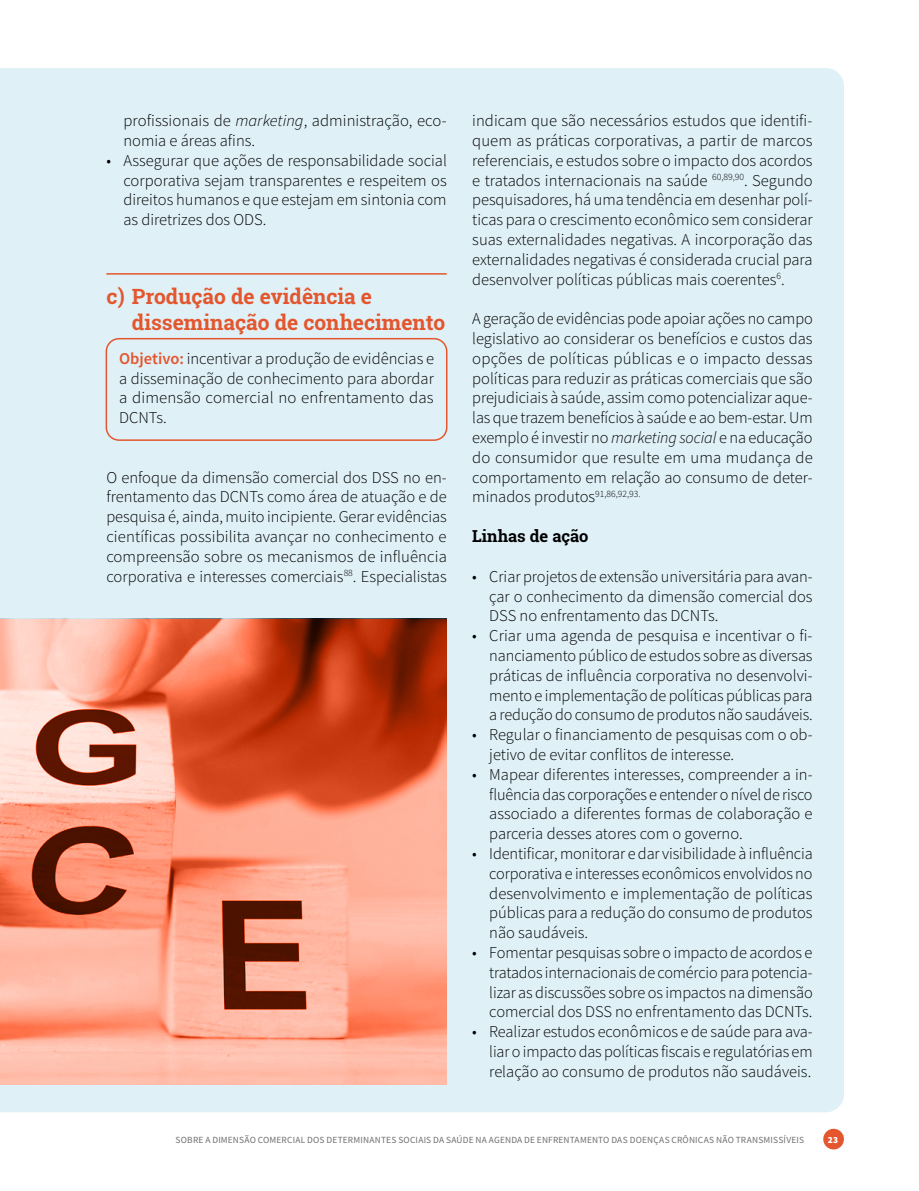
<style>
.page{position:relative;width:919px;height:1191px;background:#fff}
.page>*{position:absolute;margin:0;border:0;box-sizing:border-box;transform-origin:0 0}
.t1{font:700 21px/25.2px "Roboto Slab";color:#e4562d}
.t2{font:300 16.5px/19.8px "Source Sans Pro";color:#000;text-align:justify}
.t3{font:700 16.5px "Roboto Slab";color:#000}
.t4{font:9.3px "Source Sans Pro";letter-spacing:.02em;color:#706f6f}
.t5{font:900 9.3px "Source Sans Pro";color:#fff}
.s1{font-style:italic}
.s2{font-weight:600;color:#e4562d}
</style>
<div class="page">
<div style="left:0;top:68px;width:843px;height:1044px;background:#dff0f7"></div>
<img style="left:0;top:619px;width:446px;height:465px">
<hr style="left:106px;top:273px;width:340px;height:2px;background:#e4562d">
<div style="left:106px;top:338px;width:341px;height:103px;border:2px solid #e4562d;border-radius:13px"></div>
<div style="left:823px;top:1128px;width:20px;height:21px;background:#e4562d;border-radius:50%"></div>
<p class="t2" style="left:123px;top:111px;width:325px">profissionais de <span class="s1">marketing</span>, administração, eco&shy;nomia e áreas afins.</p>
<p class="t2" style="left:123px;top:150px;width:325px;text-indent:-17px">• Assegurar que ações de responsabilidade social corporativa sejam transparentes e respeitem os direitos humanos e que estejam em sintonia com as diretrizes dos ODS.</p>
<p class="t1" style="left:132px;top:284px;width:315px;text-indent:-26px">c) Produção de evidência e disseminação de conhecimento</p>
<p class="t2" style="left:119px;top:348px;width:316px"><span class="s2">Objetivo:</span> incentivar a produção de evidências e a disseminação de conhecimento para abordar a dimensão comercial no enfrentamento das DCNTs.</p>
<p class="t2" style="left:106px;top:467px;width:342px">O enfoque da dimensão comercial dos DSS no en&shy;frentamento das DCNTs como área de atuação e de pesquisa é, ainda, muito incipiente. Gerar evidências científicas possibilita avançar no conhecimento e compreensão sobre os mecanismos de influência corporativa e interesses comerciais<sup>88</sup>. Especialistas</p>
<p class="t2" style="left:472px;top:111px;width:342px">indicam que são necessários estudos que identifi&shy;quem as práticas corporativas, a partir de marcos referenciais, e estudos sobre o impacto dos acordos e tratados internacionais na saúde <sup>60,89,90</sup>. Segundo pesquisadores, há uma tendência em desenhar polí&shy;ticas para o crescimento econômico sem considerar suas externalidades negativas. A incorporação das externalidades negativas é considerada crucial para desenvolver políticas públicas mais coerentes<sup>6</sup>.</p>
<p class="t2" style="left:472px;top:309px;width:342px">A geração de evidências pode apoiar ações no campo legislativo ao considerar os benefícios e custos das opções de políticas públicas e o impacto dessas políticas para reduzir as práticas comerciais que são prejudiciais à saúde, assim como potencializar aque&shy;las que trazem benefícios à saúde e ao bem-estar. Um exemplo é investir no <span class="s1">marketing social</span> e na educação do consumidor que resulte em uma mudança de comportamento em relação ao consumo de deter&shy;minados produtos<sup>91,86,92,93.</sup></p>
<p class="t3" style="left:472px;top:525px;width:118px">Linhas de ação</p>
<p class="t2" style="left:489px;top:566px;width:325px;text-indent:-17px">• Criar projetos de extensão universitária para avan&shy;çar o conhecimento da dimensão comercial dos DSS no enfrentamento das DCNTs.</p>
<p class="t2" style="left:489px;top:626px;width:325px;text-indent:-17px">• Criar uma agenda de pesquisa e incentivar o fi&shy;nanciamento público de estudos sobre as diversas práticas de influência corporativa no desenvolvi&shy;mento e implementação de políticas públicas para a redução do consumo de produtos não saudáveis.</p>
<p class="t2" style="left:489px;top:725px;width:325px;text-indent:-17px">• Regular o financiamento de pesquisas com o ob&shy;jetivo de evitar conflitos de interesse.</p>
<p class="t2" style="left:489px;top:764px;width:325px;text-indent:-17px">• Mapear diferentes interesses, compreender a in&shy;fluência das corporações e entender o nível de risco associado a diferentes formas de colaboração e parceria desses atores com o governo.</p>
<p class="t2" style="left:489px;top:843px;width:325px;text-indent:-17px">• Identificar, monitorar e dar visibilidade à influência corporativa e interesses econômicos envolvidos no desenvolvimento e implementação de políticas públicas para a redução do consumo de produtos não saudáveis.</p>
<p class="t2" style="left:489px;top:942px;width:325px;text-indent:-17px">• Fomentar pesquisas sobre o impacto de acordos e tratados internacionais de comércio para potencia&shy;lizar as discussões sobre os impactos na dimensão comercial dos DSS no enfrentamento das DCNTs.</p>
<p class="t2" style="left:489px;top:1022px;width:325px;text-indent:-17px">• Realizar estudos econômicos e de saúde para ava&shy;liar o impacto das políticas fiscais e regulatórias em relação ao consumo de produtos não saudáveis.</p>
<p class="t4" style="left:175px;top:1133px;width:630px">SOBRE A DIMENSÃO COMERCIAL DOS DETERMINANTES SOCIAIS DA SAÚDE NA AGENDA DE ENFRENTAMENTO DAS DOENÇAS CRÔNICAS NÃO TRANSMISSÍVEIS</p>
<p class="t5" style="left:827px;top:1133px;width:12px">23</p>
</div>
